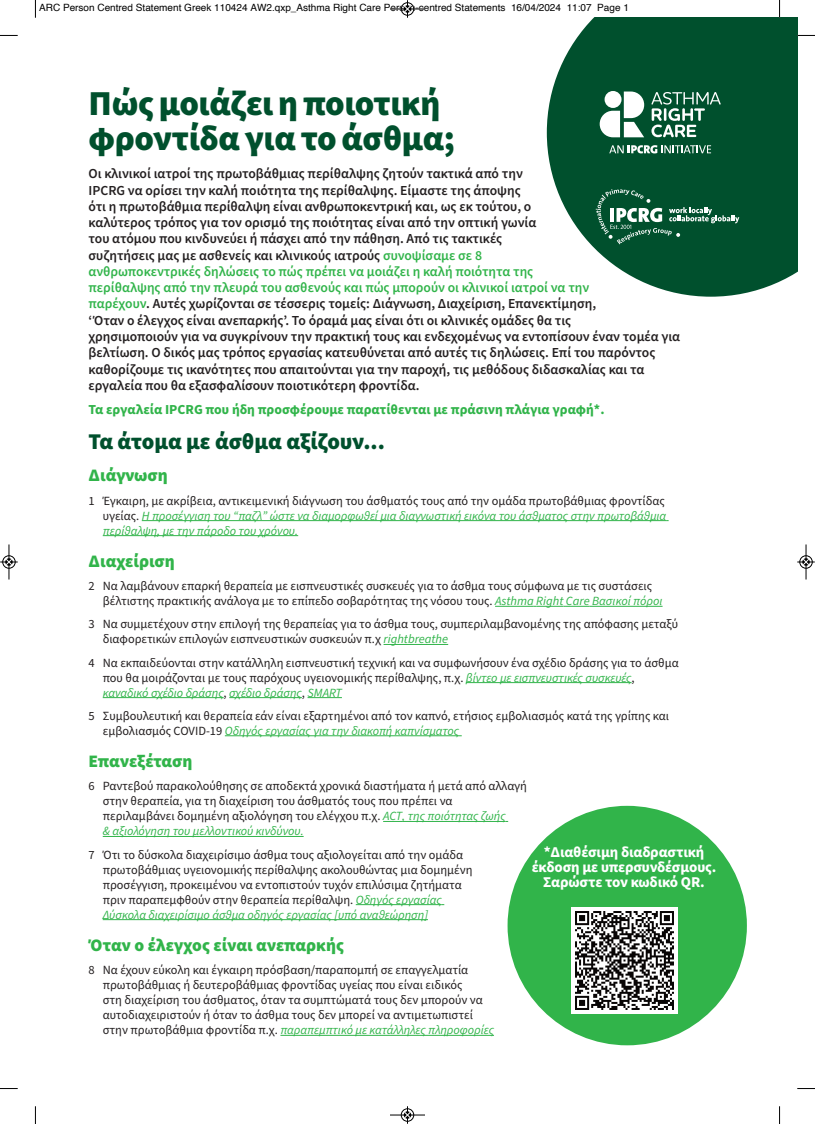
<style>
.page{position:relative;width:815px;height:1124px;background:#fff}
.page>*{position:absolute;margin:0;border:0;box-sizing:border-box;transform-origin:0 0}
.t1{font:900 35px/35px "Source Sans Pro";letter-spacing:-.01em;color:#00502d}
.t2{font:900 22.5px "Source Sans Pro";color:#00502d}
.t3{font:900 17.5px "Source Sans Pro";letter-spacing:-.01em;color:#31b44a}
.t4{font:700 15px/15px "Source Sans Pro";letter-spacing:-.01em;color:#fff;text-align:center}
.t5{font:600 13.75px/16.2px "Source Sans Pro";color:#231f20}
.t6{font:700 13.75px "Source Sans Pro";color:#31b44a}
.t7{font:12.5px/15px "Source Sans Pro";color:#231f20}
.t8{font:italic 12.5px/15px "Source Sans Pro";color:#31b44a;text-align:justify}
.t9{font:10px "Helvetica";color:#000}
.s1{color:#31b44a}
.s2{font-style:normal;color:#231f20}
.s3{font-style:italic;color:#31b44a}
</style>
<div class="page">
<hr style="left:142px;top:520px;width:524px;height:1px;background:#31b44a">
<hr style="left:103px;top:535px;width:195px;height:1px;background:#31b44a">
<hr style="left:495px;top:606px;width:39px;height:1px;background:#31b44a">
<svg style="left:534px;top:606px;width:56px;height:1px"></svg>
<hr style="left:590px;top:606px;width:73px;height:1px;background:#31b44a">
<hr style="left:384px;top:644px;width:64px;height:1px;background:#31b44a">
<hr style="left:466px;top:682px;width:166px;height:1px;background:#31b44a">
<hr style="left:103px;top:697px;width:121px;height:1px;background:#31b44a">
<hr style="left:229px;top:697px;width:73px;height:1px;background:#31b44a">
<hr style="left:308px;top:697px;width:34px;height:1px;background:#31b44a">
<hr style="left:225px;top:735px;width:237px;height:1px;background:#31b44a">
<svg style="left:383px;top:821px;width:19px;height:1px"></svg>
<hr style="left:402px;top:821px;width:104px;height:1px;background:#31b44a">
<hr style="left:103px;top:836px;width:201px;height:1px;background:#31b44a">
<hr style="left:356px;top:904px;width:86px;height:1px;background:#31b44a">
<hr style="left:103px;top:919px;width:325px;height:1px;background:#31b44a">
<hr style="left:280px;top:1034px;width:214px;height:1px;background:#31b44a">
<div style="left:508px;top:805px;width:239px;height:240px;background:#31b44a;border-radius:50%"></div>
<svg style="left:547px;top:18px;width:250px;height:278px;background:#24694b"></svg>
<svg style="left:651px;top:92px;width:70px;height:45px;background:#447e65"></svg>
<svg style="left:600px;top:91px;width:44px;height:46px"></svg>
<svg style="left:609px;top:145px;width:102px;height:8px"></svg>
<svg style="left:596px;top:189px;width:143px;height:55px;background:#24684a"></svg>
<div style="left:571px;top:907px;width:106px;height:106px;background:#fff"></div>
<img style="left:575px;top:911px;width:99px;height:99px">
<svg style="left:35px;top:0;width:1px;height:18px"></svg>
<svg style="left:0;top:35px;width:18px;height:1px"></svg>
<svg style="left:779px;top:0;width:1px;height:18px"></svg>
<svg style="left:797px;top:35px;width:18px;height:1px"></svg>
<svg style="left:35px;top:1106px;width:1px;height:17px"></svg>
<svg style="left:0;top:1088px;width:18px;height:1px"></svg>
<svg style="left:779px;top:1106px;width:1px;height:17px"></svg>
<svg style="left:797px;top:1088px;width:18px;height:1px"></svg>
<div style="left:401px;top:2px;width:13px;height:14px;border:1px solid #fff;border-radius:50%"></div>
<hr style="left:390px;top:9px;width:35px;height:1px;background:#000">
<div style="left:401px;top:3px;width:13px;height:12px;border:1px solid #000;border-radius:50%"></div>
<svg style="left:404px;top:0;width:7px;height:18px"></svg>
<hr style="left:390px;top:1114px;width:35px;height:1px;background:#000">
<div style="left:401px;top:1108px;width:13px;height:13px;border:1px solid #000;border-radius:50%"></div>
<svg style="left:404px;top:1106px;width:7px;height:17px"></svg>
<div style="left:2px;top:555px;width:14px;height:13px;border:1px solid #fff;border-radius:50%"></div>
<hr style="left:9px;top:544px;width:1px;height:35px;background:#000">
<div style="left:3px;top:555px;width:12px;height:13px;border:1px solid #000;border-radius:50%"></div>
<svg style="left:0;top:558px;width:18px;height:7px"></svg>
<div style="left:799px;top:555px;width:14px;height:13px;border:1px solid #fff;border-radius:50%"></div>
<hr style="left:806px;top:544px;width:1px;height:35px;background:#000">
<div style="left:800px;top:555px;width:12px;height:13px;border:1px solid #000;border-radius:50%"></div>
<svg style="left:797px;top:558px;width:18px;height:7px"></svg>
<p class="t9" style="left:39px;top:4px;width:591px">ARC Person Centred Statement Greek 110424 AW2.qxp_Asthma Right Care Person-centred Statements 16/04/2024 11:07 Page 1</p>
<p class="t1" style="left:89px;top:85px;width:368px">Πώςμοιάζειηποιοτική φροντίδαγιατοάσθμα;</p>
<p class="t5" style="left:89px;top:165px;width:593px">Οι κλινικοί ιατροί της πρωτοβάθμιας περίθαλψης ζητούν τακτικά από την<br>IPCRG να ορίσει την καλή ποιότητα της περίθαλψης. Είμαστε της άποψης<br>ότι η πρωτοβάθμια περίθαλψη είναι ανθρωποκεντρική και, ως εκ τούτου, ο<br>καλύτερος τρόπος για τον ορισμό της ποιότητας είναι από την οπτική γωνία<br>του ατόμου που κινδυνεύει ή πάσχει από την πάθηση. Από τις τακτικές<br>συζητήσεις μας με ασθενείς και κλινικούς ιατρούς <span class="s1">συνοψίσαμε σε 8<br>ανθρωποκεντρικές δηλώσεις το πώς πρέπει να μοιάζει η καλή ποιότητα της<br>περίθαλψης από την πλευρά του ασθενούς και πώς μπορούν οι κλινικοί ιατροί να την<br>παρέχουν</span>. Αυτές χωρίζονται σε τέσσερις τομείς: Διάγνωση, Διαχείριση, Επανεκτίμηση,<br>‘Όταν ο έλεγχος είναι ανεπαρκής’. Το όραμά μας είναι ότι οι κλινικές ομάδες θα τις<br>χρησιμοποιούν για να συγκρίνουν την πρακτική τους και ενδεχομένως να εντοπίσουν έναν τομέα για βελτίωση. Ο δικός μας τρόπος εργασίας κατευθύνεται από αυτές τις δηλώσεις. Επί του παρόντος καθορίζουμε τις ικανότητες που απαιτούνται για την παροχή, τις μεθόδους διδασκαλίας και τα εργαλεία που θα εξασφαλίσουν ποιοτικότερη φροντίδα.</p>
<p class="t6" style="left:89px;top:401px;width:517px">Τα εργαλεία IPCRG που ήδη προσφέρουμε παρατίθενται με πράσινη πλάγια γραφή*.</p>
<p class="t2" style="left:89px;top:426px;width:298px">Τα άτομα με άσθμα αξίζουν...</p>
<p class="t3" style="left:89px;top:464px;width:81px">Διάγνωση</p>
<p class="t8" style="left:103px;top:492px;width:565px;text-indent:-14px"><span class="s2">1 Έγκαιρη, με ακρίβεια, αντικειμενική διάγνωση του άσθματός τους από την ομάδα πρωτοβάθμιας φροντίδας υγείας.</span> Η προσέγγιση του “παζλ” ώστε να διαμορφωθεί μια διαγνωστική εικόνα του άσθματος στην πρωτοβάθμια περίθαλψη, με την πάροδο του χρόνου.</p>
<p class="t3" style="left:89px;top:549px;width:88px">Διαχείριση</p>
<p class="t7" style="left:103px;top:578px;width:561px;text-indent:-14px">2 Να λαμβάνουν επαρκή θεραπεία με εισπνευστικές συσκευές για το άσθμα τους σύμφωνα με τις συστάσεις βέλτιστης πρακτικής ανάλογα με το επίπεδο σοβαρότητας της νόσου τους. <span class="s3">Asthma Right Care Βασικοί πόροι</span></p>
<p class="t7" style="left:103px;top:616px;width:577px;text-indent:-14px">3 Να συμμετέχουν στην επιλογή της θεραπείας για το άσθμα τους, συμπεριλαμβανομένης της απόφασης μεταξύ διαφορετικών επιλογών εισπνευστικών συσκευών π.χ <span class="s3">rightbreathe</span></p>
<p class="t7" style="left:103px;top:654px;width:578px;text-indent:-14px">4 Να εκπαιδεύονται στην κατάλληλη εισπνευστική τεχνική και να συμφωνήσουν ένα σχέδιο δράσης για το άσθμα που θα μοιράζονται με τους παρόχους υγειονομικής περίθαλψης, π.χ. <span class="s3">βίντεο με εισπνευστικές συσκευές</span>, <span class="s3">καναδικό σχέδιο δράσης</span>, <span class="s3">σχέδιο δράσης</span>, <span class="s3">SMART</span></p>
<p class="t7" style="left:103px;top:707px;width:568px;text-indent:-14px">5 Συμβουλευτική και θεραπεία εάν είναι εξαρτημένοι από τον καπνό, ετήσιος εμβολιασμός κατά της γρίπης και εμβολιασμός COVID-19 <span class="s3">Οδηγός εργασίας για την διακοπή καπνίσματος</span></p>
<p class="t3" style="left:89px;top:749px;width:105px">Επανεξέταση</p>
<p class="t7" style="left:103px;top:778px;width:426px;text-indent:-14px">6 Ραντεβού παρακολούθησης σε αποδεκτά χρονικά διαστήματα ή μετά από αλλαγή στην θεραπεία, για τη διαχείριση του άσθματός τους που πρέπει να περιλαμβάνει δομημένη αξιολόγηση του ελέγχου π.χ. <span class="s3">ACT, της ποιότητας ζωής<br>&amp; αξιολόγηση του μελλοντικού κινδύνου.</span></p>
<p class="t7" style="left:103px;top:846px;width:371px;text-indent:-14px">7 Ότι το δύσκολα διαχειρίσιμο άσθμα τους αξιολογείται από την ομάδα πρωτοβάθμιας υγειονομικής περίθαλψης ακολουθώντας μια δομημένη προσέγγιση, προκειμένου να εντοπιστούν τυχόν επιλύσιμα ζητήματα πριν παραπεμφθούν στην θεραπεία περίθαλψη. <span class="s3">Οδηγός εργασίας Δύσκολα διαχειρίσιμο άσθμα οδηγός εργασίας [υπό αναθεώρηση]</span></p>
<p class="t3" style="left:89px;top:933px;width:257px">Όταν ο έλεγχος είναι ανεπαρκής</p>
<p class="t7" style="left:103px;top:962px;width:393px;text-indent:-14px">8 Να έχουν εύκολη και έγκαιρη πρόσβαση/παραπομπή σε επαγγελματία πρωτοβάθμιας ή δευτεροβάθμιας φροντίδας υγείας που είναι ειδικός<br>στη διαχείριση του άσθματος, όταν τα συμπτώματά τους δεν μπορούν να αυτοδιαχειριστούν ή όταν το άσθμα τους δεν μπορεί να αντιμετωπιστεί στην πρωτοβάθμια φροντίδα π.χ. <span class="s3">παραπεμπτικό με κατάλληλες πληροφορίες</span></p>
<p class="t4" style="left:532px;top:844px;width:186px">*Διαθέσιμη διαδραστική έκδοση με υπερσυνδέσμους.<br>Σαρώστε τον κωδικό QR.</p>
</div>
